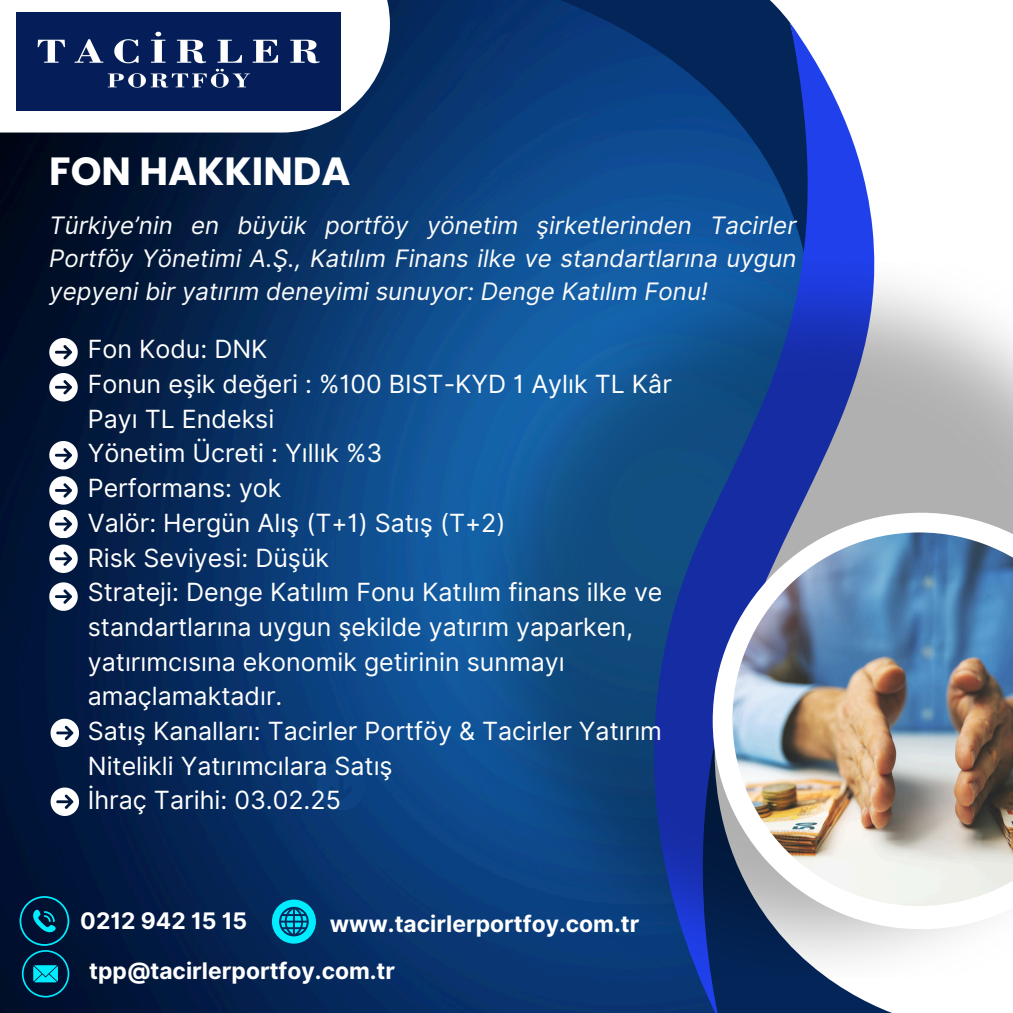
<style>
.page{position:relative;width:1013px;height:1013px;background:#fff}
.page>*{position:absolute;margin:0;border:0;box-sizing:border-box;transform-origin:0 0}
.t1{font:700 39.25px "Poppins";color:#fff}
.t2{font:25px/34.8px "Inter";color:#fff}
.t3{font:italic 24px/32.8px "Inter";color:#f9fafb;text-align:justify}
.t4{font:700 22.75px "Inter";color:#fff}
</style>
<div class="page">
<img style="left:0;top:0;width:620px;height:1012px">
<svg style="left:537px;top:0;width:254px;height:262px;background:#0d4282"></svg>
<svg style="left:620px;top:23px;width:270px;height:989px;background:#2c569c"></svg>
<img style="left:461px;top:262px;width:551px;height:715px">
<svg style="left:712px;top:512px;width:300px;height:417px"></svg>
<img style="left:732px;top:532px;width:280px;height:374px">
<svg style="left:317px;top:761px;width:48px;height:49px;background:#0c4080"></svg>
<div style="left:0;top:0;width:390px;height:132px;background:#fff"></div>
<img style="left:16px;top:12px;width:325px;height:99px">
<svg style="left:49px;top:338px;width:28px;height:28px"></svg>
<svg style="left:49px;top:373px;width:28px;height:28px"></svg>
<svg style="left:49px;top:441px;width:28px;height:28px"></svg>
<svg style="left:49px;top:476px;width:28px;height:28px"></svg>
<svg style="left:49px;top:510px;width:28px;height:28px"></svg>
<svg style="left:49px;top:544px;width:28px;height:28px"></svg>
<svg style="left:49px;top:582px;width:28px;height:28px"></svg>
<svg style="left:51px;top:718px;width:28px;height:28px"></svg>
<svg style="left:51px;top:787px;width:28px;height:28px"></svg>
<svg style="left:20px;top:896px;width:49px;height:101px;background:#00405d"></svg>
<svg style="left:272px;top:899px;width:44px;height:44px;background:#0296b8"></svg>
<p class="t1" style="left:49px;top:144px;width:303px">FON HAKKINDA</p>
<p class="t3" style="left:49px;top:209px;width:748px">Türkiye’nin en büyük portföy yönetim şirketlerinden Tacirler Portföy Yönetimi A.Ş., Katılım Finans ilke ve standartlarına uygun yepyeni bir yatırım deneyimi sunuyor: Denge Katılım Fonu!</p>
<h2 class="t2" style="left:88px;top:332px;width:181px">Fon Kodu: DNK</h2>
<p class="t2" style="left:88px;top:366px;width:585px">Fonun eşik değeri : %100 BIST-KYD 1 Aylık TL Kâr<br>Payı TL Endeksi</p>
<h1 class="t2" style="left:88px;top:436px;width:296px">Yönetim Ücreti : Yıllık %3</h1>
<p class="t2" style="left:88px;top:470px;width:195px">Performans: yok</p>
<p class="t2" style="left:88px;top:505px;width:419px">Valör: Hergün Alış (T+1) Satış (T+2)</p>
<p class="t2" style="left:88px;top:540px;width:243px">Risk Seviyesi: Düşük</p>
<p class="t2" style="left:88px;top:575px;width:576px">Strateji: Denge Katılım Fonu Katılım finans ilke ve standartlarına uygun şekilde yatırım yaparken, yatırımcısına ekonomik getirinin sunmayı amaçlamaktadır.</p>
<p class="t2" style="left:88px;top:713px;width:575px">Satış Kanalları: Tacirler Portföy &amp; Tacirler Yatırım<br>Nitelikli Yatırımcılara Satış</p>
<p class="t2" style="left:88px;top:783px;width:254px">İhraç Tarihi: 03.02.25</p>
<p class="t4" style="left:80px;top:907px;width:168px">0212 942 15 15</p>
<p class="t4" style="left:330px;top:909px;width:311px">www.tacirlerportfoy.com.tr</p>
<p class="t4" style="left:89px;top:957px;width:307px">tpp@tacirlerportfoy.com.tr</p>
</div>
